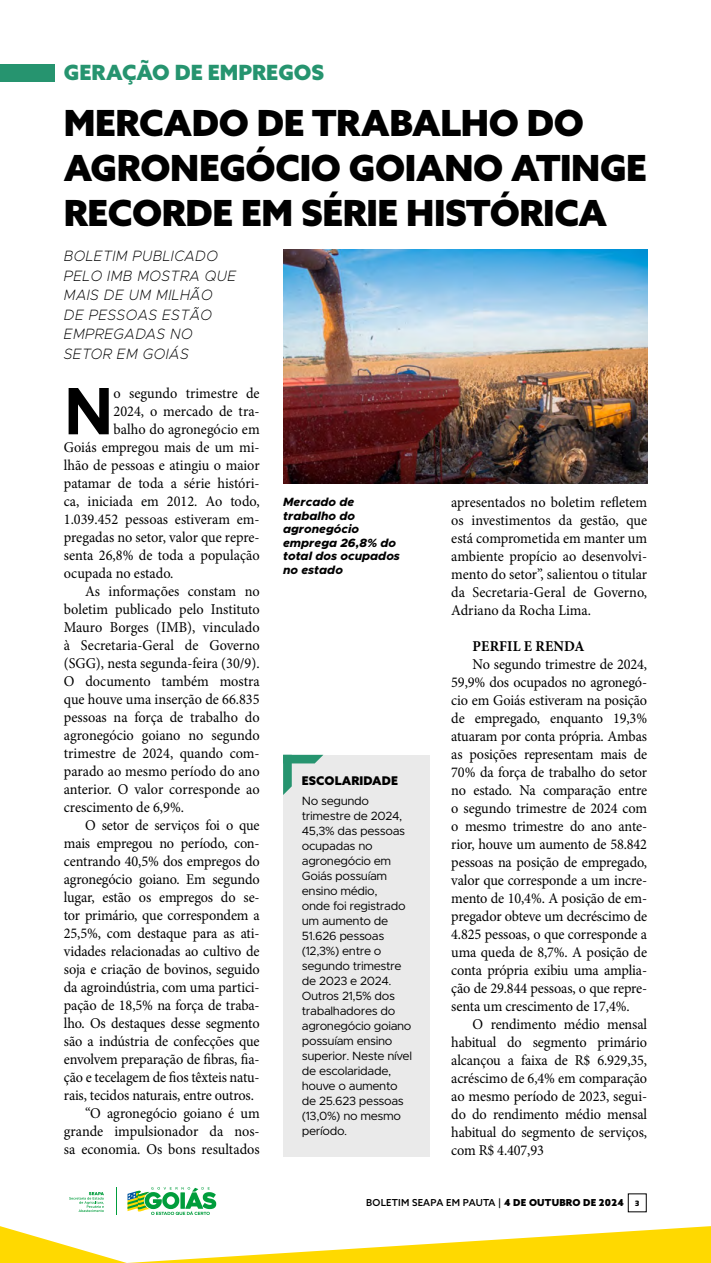
<style>
.page{position:relative;width:711px;height:1263px;background:#fff}
.page>*{position:absolute;margin:0;border:0;box-sizing:border-box;transform-origin:0 0}
.t1{font:700 67.35px "Metropolis";color:#000;scale:.95 1}
.t2{font:900 36px/45px "Azo Sans";letter-spacing:-.01em;color:#000}
.t3{font:900 21px "Azo Sans";color:#26946f}
.t4{font:15px/18px "Minion Pro";letter-spacing:-.005em;color:#000;text-align:justify;scale:.95 1}
.t5{font:italic 200 15px/19.5px "Metropolis";letter-spacing:.03em;color:#000;scale:.95 1}
.t6{font:700 15px "Minion Pro";letter-spacing:.01em;color:#000;scale:.95 1}
.t7{font:12px/15px "Metropolis";letter-spacing:-.03em;color:#000}
.t8{font:italic 800 12px/13.5px "Metropolis";color:#000}
.t9{font:900 12px "Azo Sans";letter-spacing:.01em;color:#000}
.t10{font:500 9.6px "Azo Sans";letter-spacing:.02em;color:#000}
.s1{font-weight:900}
.s2{font-family:"Neo Sans Pro";font-weight:900;font-size:7.2px}
</style>
<div class="page">
<svg style="left:127px;top:1187px;width:89px;height:28px"></svg>
<svg style="left:116px;top:1187px;width:1px;height:28px"></svg>
<svg style="left:69px;top:1192px;width:35px;height:20px"></svg>
<svg style="left:0;top:1226px;width:710px;height:37px"></svg>
<div style="left:0;top:64px;width:54px;height:18px;background:#26946f"></div>
<img style="left:283px;top:249px;width:363px;height:234px">
<div style="left:283px;top:755px;width:146px;height:402px;background:#eaeaea"></div>
<svg style="left:283px;top:755px;width:40px;height:40px"></svg>
<h3 class="t3" style="left:64px;top:58px;width:261px">GERAÇÃO DE EMPREGOS</h3>
<h2 class="t2" style="left:64px;top:100px;width:584px">MERCADO DE TRABALHO DO<br>AGRONEGÓCIO GOIANO ATINGE<br>RECORDE EM SÉRIE HISTÓRICA</h2>
<p class="t5" style="left:64px;top:246px;width:183px">BOLETIM PUBLICADO<br>PELO IMB MOSTRA QUE<br>MAIS DE UM MILHÃO<br>DE PESSOAS ESTÃO<br>EMPREGADAS NO<br>SETOR EM GOIÁS</p>
<h1 class="t1" style="left:64px;top:368px;width:54px">N</h1>
<p class="t4" style="left:113px;top:385px;width:155px">o segundo trimestre de</p>
<p class="t4" style="left:113px;top:403px;width:155px">2024, o mercado de tra-</p>
<p class="t4" style="left:113px;top:421px;width:155px">balho do agronegócio em</p>
<p class="t4" style="left:64px;top:439px;width:207px">Goiás empregou mais de um mi-</p>
<p class="t4" style="left:64px;top:457px;width:207px">lhão de pessoas e atingiu o maior</p>
<p class="t4" style="left:64px;top:475px;width:207px">patamar de toda a série históri-</p>
<p class="t4" style="left:64px;top:493px;width:207px">ca, iniciada em 2012. Ao todo,</p>
<p class="t4" style="left:64px;top:511px;width:207px">1.039.452 pessoas estiveram em-</p>
<p class="t4" style="left:64px;top:529px;width:207px">pregadas no setor, valor que repre-</p>
<p class="t4" style="left:64px;top:547px;width:207px">senta 26,8% de toda a população</p>
<p class="t4" style="left:64px;top:565px;width:117px">ocupada no estado.</p>
<p class="t4" style="left:85px;top:583px;width:185px">As informações constam no</p>
<p class="t4" style="left:64px;top:601px;width:207px">boletim publicado pelo Instituto</p>
<p class="t4" style="left:64px;top:619px;width:207px">Mauro Borges (IMB), vinculado</p>
<p class="t4" style="left:64px;top:637px;width:207px">à Secretaria-Geral de Governo</p>
<p class="t4" style="left:64px;top:655px;width:207px">(SGG), nesta segunda-feira (30/9).</p>
<p class="t4" style="left:64px;top:673px;width:207px">O documento também mostra</p>
<p class="t4" style="left:64px;top:691px;width:207px">que houve uma inserção de 66.835</p>
<p class="t4" style="left:64px;top:709px;width:207px">pessoas na força de trabalho do</p>
<p class="t4" style="left:64px;top:727px;width:207px">agronegócio goiano no segundo</p>
<p class="t4" style="left:64px;top:745px;width:207px">trimestre de 2024, quando com-</p>
<p class="t4" style="left:64px;top:763px;width:207px">parado ao mesmo período do ano</p>
<p class="t4" style="left:64px;top:781px;width:207px">anterior. O valor corresponde ao</p>
<p class="t4" style="left:64px;top:799px;width:128px">crescimento de 6,9%.</p>
<p class="t4" style="left:85px;top:817px;width:185px">O setor de serviços foi o que</p>
<p class="t4" style="left:64px;top:835px;width:207px">mais empregou no período, con-</p>
<p class="t4" style="left:64px;top:853px;width:207px">centrando 40,5% dos empregos do</p>
<p class="t4" style="left:64px;top:871px;width:207px">agronegócio goiano. Em segundo</p>
<p class="t4" style="left:64px;top:889px;width:207px">lugar, estão os empregos do se-</p>
<p class="t4" style="left:64px;top:907px;width:207px">tor primário, que correspondem a</p>
<p class="t4" style="left:64px;top:925px;width:207px">25,5%, com destaque para as ati-</p>
<p class="t4" style="left:64px;top:943px;width:207px">vidades relacionadas ao cultivo de</p>
<p class="t4" style="left:64px;top:961px;width:207px">soja e criação de bovinos, seguido</p>
<p class="t4" style="left:64px;top:979px;width:207px">da agroindústria, com uma partici-</p>
<p class="t4" style="left:64px;top:997px;width:207px">pação de 18,5% na força de traba-</p>
<p class="t4" style="left:64px;top:1015px;width:207px">lho. Os destaques desse segmento</p>
<p class="t4" style="left:64px;top:1033px;width:207px">são a indústria de confecções que</p>
<p class="t4" style="left:64px;top:1051px;width:207px">envolvem preparação de fibras, fia-</p>
<p class="t4" style="left:64px;top:1069px;width:207px">ção e tecelagem de fios têxteis natu-</p>
<p class="t4" style="left:64px;top:1087px;width:201px">rais, tecidos naturais, entre outros.</p>
<p class="t4" style="left:85px;top:1105px;width:185px">“O agronegócio goiano é um</p>
<p class="t4" style="left:64px;top:1123px;width:207px">grande impulsionador da nos-</p>
<p class="t4" style="left:64px;top:1141px;width:207px">sa economia. Os bons resultados</p>
<p class="t4" style="left:451px;top:494px;width:207px">apresentados no boletim refletem os investimentos da gestão, que está comprometida em manter um ambiente propício ao desenvolvi&shy;mento do setor”, salientou o titular da Secretaria-Geral de Governo, Adriano da Rocha Lima.</p>
<p class="t6" style="left:472px;top:636px;width:119px">PERFIL E RENDA</p>
<p class="t4" style="left:451px;top:656px;width:207px;text-indent:21px">No segundo trimestre de 2024, 59,9% dos ocupados no agronegó&shy;cio em Goiás estiveram na posição de empregado, enquanto 19,3% atuaram por conta própria. Ambas as posições representam mais de 70% da força de trabalho do setor no estado. Na comparação entre o segundo trimestre de 2024 com o mesmo trimestre do ano ante&shy;rior, houve um aumento de 58.842 pessoas na posição de empregado, valor que corresponde a um incre&shy;mento de 10,4%. A posição de em&shy;pregador obteve um decréscimo de 4.825 pessoas, o que corresponde a uma queda de 8,7%. A posição de conta própria exibiu uma amplia&shy;ção de 29.844 pessoas, o que repre&shy;senta um crescimento de 17,4%.</p>
<p class="t4" style="left:451px;top:1016px;width:207px;text-indent:21px">O rendimento médio mensal habitual do segmento primário alcançou a faixa de R$ 6.929,35, acréscimo de 6,4% em comparação ao mesmo período de 2023, segui&shy;do do rendimento médio mensal habitual do segmento de serviços, com R$ 4.407,93</p>
<p class="t8" style="left:283px;top:495px;width:118px">Mercado de trabalho do agronegócio emprega 26,8% do total dos ocupados no estado</p>
<p class="t9" style="left:301px;top:772px;width:98px">ESCOLARIDADE</p>
<p class="t7" style="left:301px;top:793px;width:112px">No segundo trimestre de 2024,<br>45,3% das pessoas ocupadas no agronegócio em<br>Goiás possuíam ensino médio,<br>onde foi registrado um aumento de<br>51.626 pessoas (12,3%) entre o segundo trimestre de 2023 e 2024.<br>Outros 21,5% dos trabalhadores do agronegócio goiano possuíam ensino superior. Neste nível de escolaridade, houve o aumento de 25.623 pessoas (13,0%) no mesmo período.</p>
<p class="t10" style="left:366px;top:1196px;width:275px">BOLETIM SEAPA EM PAUTA | <span class="s1">4 DE OUTUBRO DE 2024</span> <span class="s2">3</span></p>
</div>
